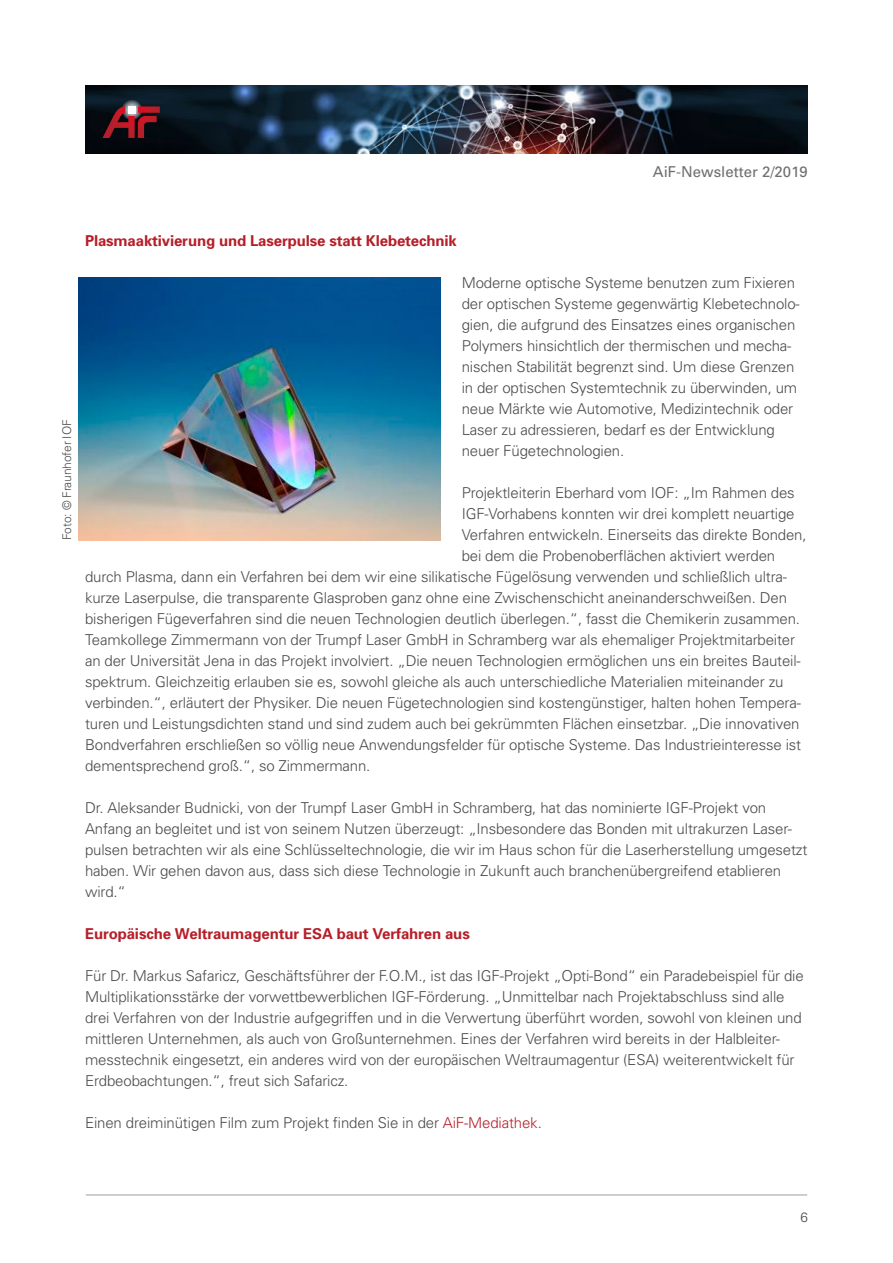
<style>
.page{position:relative;width:893px;height:1263px;background:#fff}
.page>*{position:absolute;margin:0;border:0;box-sizing:border-box;transform-origin:0 0}
.t1{font:300 15px/21px "Univers";letter-spacing:-.01em;color:#4a4a49}
.t2{font:700 15px "Univers";letter-spacing:-.01em;color:#b61f29}
.t3{font:15px "Univers";color:#706f6f}
.t4{font:300 13.5px "Univers";color:#4a4a49}
.Einf__Abs{font:300 12px "Univers";letter-spacing:-.015em;color:#4a4a49}
.s1{color:#b61f29}
</style>
<div class="page">
<img style="left:85px;top:85px;width:723px;height:68px">
<svg style="left:121px;top:99px;width:21px;height:21px"></svg>
<svg style="left:102px;top:106px;width:58px;height:32px;background:#622028"></svg>
<hr style="left:86px;top:1194px;width:721px;height:1px;background:#9d9d9c">
<img style="left:79px;top:278px;width:361px;height:262px">
<p class="t3" style="left:653px;top:163px;width:157px">AiF-Newsletter 2/2019</p>
<p class="Einf__Abs" style="left:60px;top:540px;width:122px;rotate:-90deg">Foto: © Fraunhofer IOF</p>
<p class="t2" style="left:85px;top:231px;width:373px">Plasmaaktivierung und Laserpulse statt Klebetechnik</p>
<p class="t1" style="left:462px;top:272px;width:340px">Moderne optische Systeme benutzen zum Fixieren der optischen Systeme gegenwärtig Klebetechnolo&shy;gien, die aufgrund des Einsatzes eines organischen Polymers hinsichtlich der thermischen und mecha&shy;nischen Stabilität begrenzt sind. Um diese Grenzen in der optischen Systemtechnik zu überwinden, um neue Märkte wie Automotive, Medizintechnik oder Laser zu adressieren, bedarf es der Entwicklung neuer Fügetechnologien.</p>
<p class="t1" style="left:462px;top:482px;width:335px">Projektleiterin Eberhard vom IOF: „Im Rahmen des</p>
<p class="t1" style="left:462px;top:503px;width:334px">IGF-Vorhabens konnten wir drei komplett neuartige</p>
<p class="t1" style="left:462px;top:524px;width:346px">Verfahren entwickeln. Einerseits das direkte Bonden,</p>
<p class="t1" style="left:462px;top:545px;width:315px">bei dem die Probenoberflächen aktiviert werden</p>
<p class="t1" style="left:85px;top:566px;width:703px">durch Plasma, dann ein Verfahren bei dem wir eine silikatische Fügelösung verwenden und schließlich ultra-</p>
<p class="t1" style="left:85px;top:587px;width:703px">kurze Laserpulse, die transparente Glasproben ganz ohne eine Zwischenschicht aneinanderschweißen. Den</p>
<p class="t1" style="left:85px;top:608px;width:717px">bisherigen Fügeverfahren sind die neuen Technologien deutlich überlegen.“, fasst die Chemikerin zusammen.</p>
<p class="t1" style="left:85px;top:629px;width:712px">Teamkollege Zimmermann von der Trumpf Laser GmbH in Schramberg war als ehemaliger Projektmitarbeiter</p>
<p class="t1" style="left:85px;top:650px;width:717px">an der Universität Jena in das Projekt involviert. „Die neuen Technologien ermöglichen uns ein breites Bauteil-</p>
<p class="t1" style="left:85px;top:671px;width:700px">spektrum. Gleichzeitig erlauben sie es, sowohl gleiche als auch unterschiedliche Materialien miteinander zu</p>
<p class="t1" style="left:85px;top:692px;width:717px">verbinden.“, erläutert der Physiker. Die neuen Fügetechnologien sind kostengünstiger, halten hohen Tempera-</p>
<p class="t1" style="left:85px;top:713px;width:716px">turen und Leistungsdichten stand und sind zudem auch bei gekrümmten Flächen einsetzbar. „Die innovativen</p>
<p class="t1" style="left:85px;top:734px;width:718px">Bondverfahren erschließen so völlig neue Anwendungsfelder für optische Systeme. Das Industrieinteresse ist</p>
<p class="t1" style="left:85px;top:755px;width:287px">dementsprechend groß.“, so Zimmermann.</p>
<p class="t1" style="left:85px;top:797px;width:724px">Dr. Aleksander Budnicki, von der Trumpf Laser GmbH in Schramberg, hat das nominierte IGF-Projekt von Anfang an begleitet und ist von seinem Nutzen überzeugt: „Insbesondere das Bonden mit ultrakurzen Laser&shy;pulsen betrachten wir als eine Schlüsseltechnologie, die wir im Haus schon für die Laserherstellung umgesetzt haben. Wir gehen davon aus, dass sich diese Technologie in Zukunft auch branchenübergreifend etablieren wird.“</p>
<p class="t2" style="left:85px;top:924px;width:386px">Europäische Weltraumagentur ESA baut Verfahren aus</p>
<p class="t1" style="left:85px;top:965px;width:720px">Für Dr. Markus Safaricz, Geschäftsführer der F.O.M., ist das IGF-Projekt „Opti-Bond“ ein Paradebeispiel für die Multiplikationsstärke der vorwettbewerblichen IGF-Förderung. „Unmittelbar nach Projektabschluss sind alle drei Verfahren von der Industrie aufgegriffen und in die Verwertung überführt worden, sowohl von kleinen und mittleren Unternehmen, als auch von Großunternehmen. Eines der Verfahren wird bereits in der Halbleiter&shy;messtechnik eingesetzt, ein anderes wird von der europäischen Weltraumagentur (ESA) weiterentwickelt für Erdbeobachtungen.“, freut sich Safaricz.</p>
<p class="t1" style="left:85px;top:1112px;width:458px">Einen dreiminütigen Film zum Projekt finden Sie in der <span class="s1">AiF-Mediathek</span>.</p>
<p class="t4" style="left:800px;top:1209px;width:9px">6</p>
</div>
